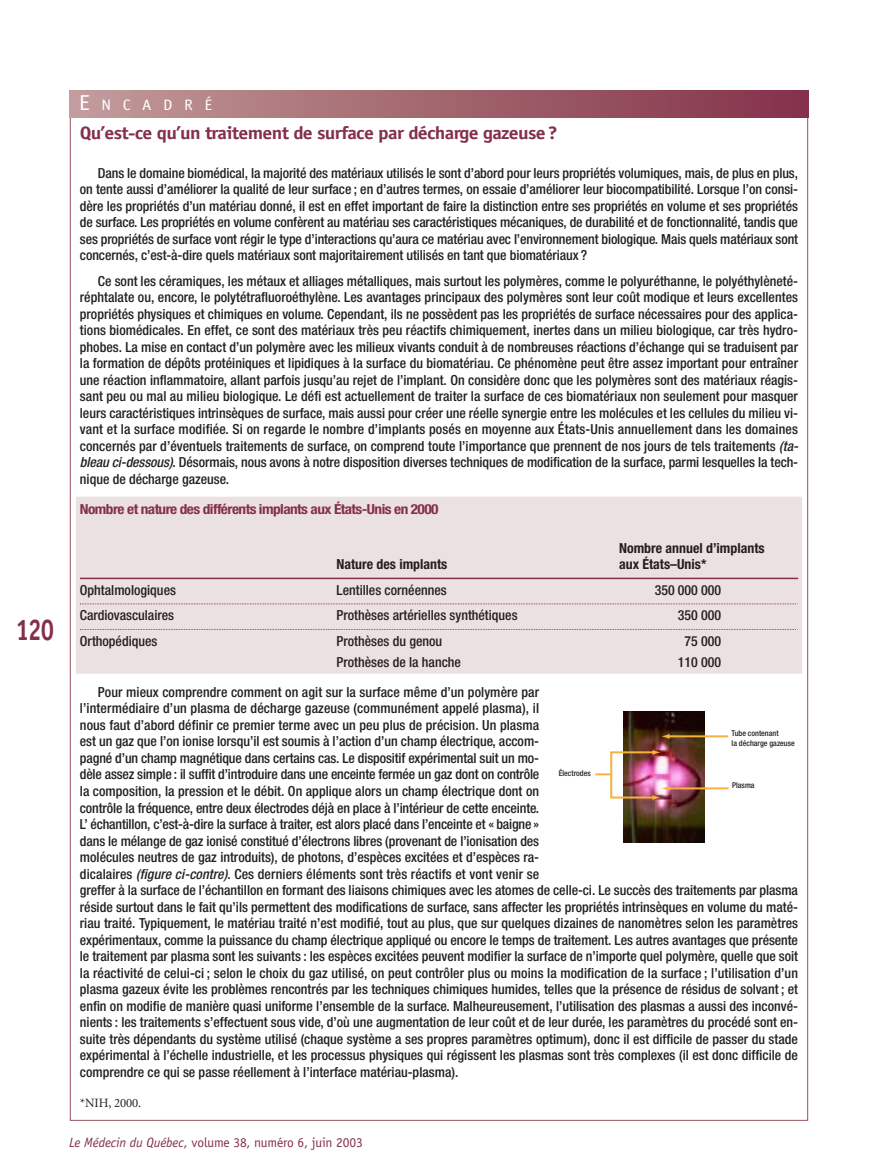
<style>
.page{position:relative;width:878px;height:1175px;background:#fff}
.page>*{position:absolute;margin:0;border:0;box-sizing:border-box;transform-origin:0 0}
.t1{font:700 30px "Officina Sans";color:#84304b;scale:.8 1}
.t2{font:700 18px "Officina Sans";letter-spacing:-.035em;color:#84304b;scale:1.1 1}
.t3{font:15.15px "Officina Sans";letter-spacing:.695em;color:#fff;scale:1.11 1}
.t4{font:500 condensed 13.8px/16.5px "Helvetica Neue";color:#231f20;text-align:justify}
.t5{font:700 condensed 13.8px "Helvetica Neue";letter-spacing:-.035em;color:#84304b;scale:1.1 1}
.t6{font:700 condensed 13.8px "Helvetica Neue";color:#231f20}
.t7{font:13.5px "Officina Sans";letter-spacing:-.01em;color:#84304b}
.t8{font:12.75px "Minion";letter-spacing:-.01em;color:#231f20}
.t9{font:500 condensed 7.95px/9.6px "Helvetica Neue";color:#231f20}
.s1{font-size:21.6px}
.s2{font-style:italic}
</style>
<div class="page">
<div style="left:73px;top:494px;width:732px;height:182px;background:#ece1e1"></div>
<div style="left:70px;top:490px;width:738px;height:190px;border:6px solid #fff"></div>
<hr style="left:80px;top:577px;width:718px;height:2px;background:#84304b">
<svg style="left:80px;top:603px;width:718px;height:1px"></svg>
<svg style="left:80px;top:629px;width:718px;height:1px"></svg>
<div style="left:70px;top:90px;width:738px;height:27px;background:linear-gradient(to right,#c29c9a,#843148)"></div>
<img style="left:623px;top:711px;width:81px;height:131px">
<div style="left:610px;top:751px;width:45px;height:47px;border:2px solid #f7b13c"></div>
<svg style="left:652px;top:750px;width:9px;height:5px"></svg>
<svg style="left:595px;top:773px;width:16px;height:2px"></svg>
<hr style="left:668px;top:735px;width:60px;height:2px;background:#f7b13c">
<svg style="left:661px;top:734px;width:8px;height:5px"></svg>
<hr style="left:668px;top:787px;width:60px;height:2px;background:#f7b13c">
<svg style="left:652px;top:786px;width:18px;height:14px"></svg>
<h1 class="t1" style="left:16px;top:618px;width:49px">120</h1>
<p class="t3" style="left:79px;top:99px;width:122px"><span class="s1">E</span>NCADRÉ</p>
<h2 class="t2" style="left:80px;top:126px;width:436px">Qu’est-ce qu’un traitement de surface par décharge gazeuse?</h2>
<p class="t4" style="left:80px;top:166px;width:719px;text-indent:18px">Dans le domaine biomédical, la majorité des matériaux utilisés le sont d’abord pour leurs propriétés volumiques, mais, de plus en plus, on tente aussi d’améliorer la qualité de leur surface ; en d’autres termes, on essaie d’améliorer leur biocompatibilité. Lorsque l’on consi&shy;dère les propriétés d’un matériau donné, il est en effet important de faire la distinction entre ses propriétés en volume et ses propriétés de surface. Les propriétés en volume confèrent au matériau ses caractéristiques mécaniques, de durabilité et de fonctionnalité, tandis que ses propriétés de surface vont régir le type d’interactions qu’aura ce matériau avec l’environnement biologique. Mais quels matériaux sont concernés, c’est-à-dire quels matériaux sont majoritairement utilisés en tant que biomatériaux ?</p>
<p class="t4" style="left:80px;top:274px;width:720px;text-indent:18px">Ce sont les céramiques, les métaux et alliages métalliques, mais surtout les polymères, comme le polyuréthanne, le polyéthylèneté&shy;réphtalate ou, encore, le polytétrafluoroéthylène. Les avantages principaux des polymères sont leur coût modique et leurs excellentes propriétés physiques et chimiques en volume. Cependant, ils ne possèdent pas les propriétés de surface nécessaires pour des applica&shy;tions biomédicales. En effet, ce sont des matériaux très peu réactifs chimiquement, inertes dans un milieu biologique, car très hydro&shy;phobes. La mise en contact d’un polymère avec les milieux vivants conduit à de nombreuses réactions d’échange qui se traduisent par la formation de dépôts protéiniques et lipidiques à la surface du biomatériau. Ce phénomène peut être assez important pour entraîner une réaction inflammatoire, allant parfois jusqu’au rejet de l’implant. On considère donc que les polymères sont des matériaux réagis&shy;sant peu ou mal au milieu biologique. Le défi est actuellement de traiter la surface de ces biomatériaux non seulement pour masquer leurs caractéristiques intrinsèques de surface, mais aussi pour créer une réelle synergie entre les molécules et les cellules du milieu vi&shy;vant et la surface modifiée. Si on regarde le nombre d’implants posés en moyenne aux États-Unis annuellement dans les domaines concernés par d’éventuels traitements de surface, on comprend toute l’importance que prennent de nos jours de tels traitements <span class="s2">(ta&shy;bleau ci-dessous)</span>. Désormais, nous avons à notre disposition diverses techniques de modification de la surface, parmi lesquelles la tech&shy;nique de décharge gazeuse.</p>
<p class="t5" style="left:80px;top:504px;width:327px">Nombre et nature des différents implants aux États-Unis en 2000</p>
<p class="t6" style="left:619px;top:543px;width:147px">Nombre annuel d’implants</p>
<p class="t6" style="left:336px;top:559px;width:112px">Nature des implants</p>
<p class="t6" style="left:619px;top:559px;width:89px">aux États–Unis*</p>
<p class="t4" style="left:80px;top:583px;width:98px">Ophtalmologiques</p>
<p class="t4" style="left:336px;top:583px;width:112px">Lentilles cornéennes</p>
<p class="t4" style="left:654px;top:583px;width:68px">350 000 000</p>
<p class="t4" style="left:80px;top:608px;width:96px">Cardiovasculaires</p>
<p class="t4" style="left:336px;top:608px;width:182px">Prothèses artérielles synthétiques</p>
<p class="t4" style="left:678px;top:608px;width:45px">350 000</p>
<p class="t4" style="left:80px;top:634px;width:79px">Orthopédiques</p>
<p class="t4" style="left:336px;top:634px;width:107px">Prothèses du genou</p>
<p class="t4" style="left:684px;top:634px;width:38px">75 000</p>
<p class="t4" style="left:336px;top:655px;width:126px">Prothèses de la hanche</p>
<p class="t4" style="left:678px;top:655px;width:45px">110 000</p>
<p class="t4" style="left:80px;top:685px;width:719px;text-align:left;text-indent:18px">Pour mieux comprendre comment on agit sur la surface même d’un polymère par<br>l’intermédiaire d’un plasma de décharge gazeuse (communément appelé plasma), il<br>nous faut d’abord définir ce premier terme avec un peu plus de précision. Un plasma<br>est un gaz que l’on ionise lorsqu’il est soumis à l’action d’un champ électrique, accom-<br>pagné d’un champ magnétique dans certains cas. Le dispositif expérimental suit un mo-<br>dèle assez simple : il suffit d’introduire dans une enceinte fermée un gaz dont on contrôle<br>la composition, la pression et le débit. On applique alors un champ électrique dont on<br>contrôle la fréquence, entre deux électrodes déjà en place à l’intérieur de cette enceinte.<br>L’ échantillon, c’est-à-dire la surface à traiter, est alors placé dans l’enceinte et « baigne »<br>dans le mélange de gaz ionisé constitué d’électrons libres (provenant de l’ionisation des<br>molécules neutres de gaz introduits), de photons, d’espèces excitées et d’espèces ra-<br>dicalaires <span class="s2">(figure ci-contre)</span>. Ces derniers éléments sont très réactifs et vont venir se<br>greffer à la surface de l’échantillon en formant des liaisons chimiques avec les atomes de celle-ci. Le succès des traitements par plasma réside surtout dans le fait qu’ils permettent des modifications de surface, sans affecter les propriétés intrinsèques en volume du maté&shy;riau traité. Typiquement, le matériau traité n’est modifié, tout au plus, que sur quelques dizaines de nanomètres selon les paramètres expérimentaux, comme la puissance du champ électrique appliqué ou encore le temps de traitement. Les autres avantages que présente le traitement par plasma sont les suivants : les espèces excitées peuvent modifier la surface de n’importe quel polymère, quelle que soit la réactivité de celui-ci ; selon le choix du gaz utilisé, on peut contrôler plus ou moins la modification de la surface ; l’utilisation d’un plasma gazeux évite les problèmes rencontrés par les techniques chimiques humides, telles que la présence de résidus de solvant ; et enfin on modifie de manière quasi uniforme l’ensemble de la surface. Malheureusement, l’utilisation des plasmas a aussi des inconvé&shy;nients : les traitements s’effectuent sous vide, d’où une augmentation de leur coût et de leur durée, les paramètres du procédé sont en&shy;suite très dépendants du système utilisé (chaque système a ses propres paramètres optimum), donc il est difficile de passer du stade expérimental à l’échelle industrielle, et les processus physiques qui régissent les plasmas sont très complexes (il est donc difficile de comprendre ce qui se passe réellement à l’interface matériau-plasma).</p>
<p class="t8" style="left:80px;top:1097px;width:63px">*NIH, 2000.</p>
<p class="t9" style="left:731px;top:729px;width:65px">Tube contenant<br>la décharge gazeuse</p>
<p class="t9" style="left:732px;top:781px;width:24px">Plasma</p>
<p class="t9" style="left:558px;top:768px;width:34px">Électrodes</p>
<p class="t7" style="left:69px;top:1137px;width:295px"><span class="s2">Le Médecin du Québec,</span> volume 38, numéro 6, juin 2003</p>
</div>
